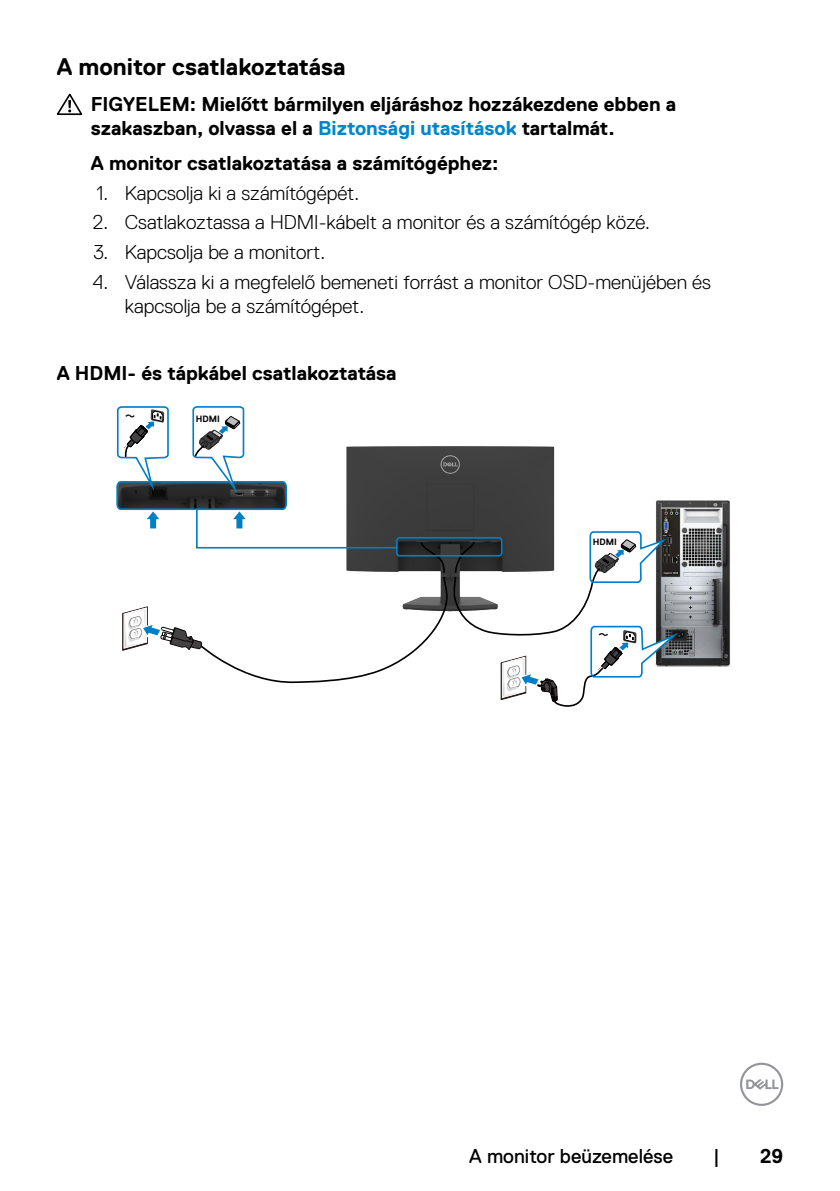
<style>
.page{position:relative;width:840px;height:1191px;background:#fff}
.page>*{position:absolute;margin:0;border:0;box-sizing:border-box;transform-origin:0 0}
.t1{font:700 24px "Dell Replica";color:#000}
.t2{font:300 20px/24px "Dell Replica";color:#000}
.t3{font:700 20px/24px "Dell Replica";color:#000}
.t4{font:20px "Dell Replica";color:#000}
.t5{font:700 9.2px "Dell Replica";color:#040000}
.s1{color:#0087cb}
</style>
<div class="page">
<svg style="left:740px;top:1062px;width:42px;height:44px"></svg>
<svg style="left:57px;top:94px;width:25px;height:21px"></svg>
<img style="left:683px;top:500px;width:48px;height:166px">
<svg style="left:116px;top:406px;width:567px;height:301px"></svg>
<div style="left:395px;top:537px;width:107px;height:19px;border:2px solid #007fc8;border-radius:3px"></div>
<p class="t1" style="left:57px;top:54px;width:290px">A monitor csatlakoztatása</p>
<p class="t3" style="left:91px;top:92px;width:586px">FIGYELEM: Mielőtt bármilyen eljáráshoz hozzákezdene ebben a szakaszban, olvassa el a <span class="s1">Biztonsági utasítások</span> tartalmát.</p>
<p class="t3" style="left:91px;top:151px;width:409px">A monitor csatlakoztatása a számítógéphez:</p>
<p class="t2" style="left:96px;top:181px;width:264px">1. Kapcsolja ki a számítógépét.</p>
<p class="t2" style="left:93px;top:211px;width:558px">2. Csatlakoztassa a HDMI-kábelt a monitor és a számítógép közé.</p>
<p class="t2" style="left:93px;top:240px;width:233px">3. Kapcsolja be a monitort.</p>
<p class="t2" style="left:125px;top:270px;width:587px;text-indent:-32px">4. Válassza ki a megfelelő bemeneti forrást a monitor OSD-menüjében és kapcsolja be a számítógépet.</p>
<p class="t3" style="left:57px;top:361px;width:341px">A HDMI- és tápkábel csatlakoztatása</p>
<p class="t5" style="left:196px;top:413px;width:25px">HDMI</p>
<p class="t5" style="left:592px;top:536px;width:25px">HDMI</p>
<p class="t4" style="left:469px;top:1144px;width:205px">A monitor beüzemelése</p>
<p class="t4" style="left:712px;top:1144px;width:8px">|</p>
<p class="t3" style="left:759px;top:1143px;width:25px">29</p>
</div>
